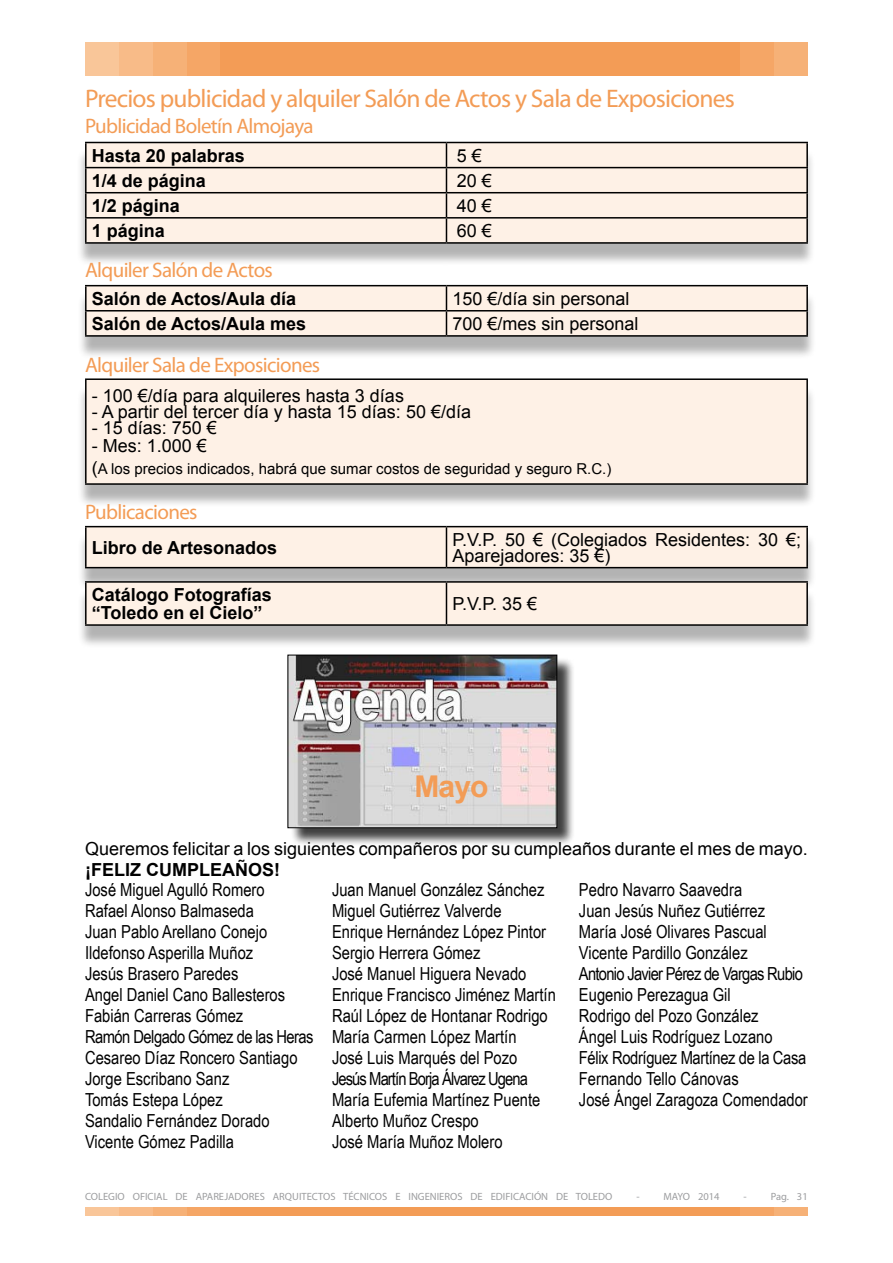
<style>
.page{position:relative;width:893px;height:1263px;background:#fff}
.page>*{position:absolute;margin:0;border:0;box-sizing:border-box;transform-origin:0 0}
.t1{font:700 30px "Arial";color:#f39c56}
.t2{font:25.5px "Myriad Pro";letter-spacing:-.03em;color:#f39c56}
.t3{font:21px "Myriad Pro";letter-spacing:-.03em;color:#f39c56}
.t4{font:18px/21px "Arial Narrow";color:#000}
.t5{font:18px/15.9px "Arial";color:#000}
.t6{font:700 18px/18px "Arial";color:#000}
.t7{font:15px "Arial";color:#000}
.t8{font:10.5px "Myriad Pro";color:#9c9d9f}
.s1{font-size:18px}
</style>
<div class="page">
<div style="left:85px;top:1208px;width:34px;height:8px;background:#f9c699"></div>
<div style="left:119px;top:1208px;width:34px;height:8px;background:#f8bb88"></div>
<div style="left:153px;top:1208px;width:34px;height:8px;background:#f6b177"></div>
<div style="left:187px;top:1208px;width:34px;height:8px;background:#f5a666"></div>
<div style="left:774px;top:1208px;width:34px;height:8px;background:#f6b177"></div>
<div style="left:740px;top:1208px;width:34px;height:8px;background:#f5a666"></div>
<div style="left:221px;top:1208px;width:519px;height:8px;background:#f39c56"></div>
<div style="left:85px;top:43px;width:34px;height:33px;background:#f9c699"></div>
<div style="left:119px;top:43px;width:34px;height:33px;background:#f8bb88"></div>
<div style="left:153px;top:43px;width:34px;height:33px;background:#f6b177"></div>
<div style="left:187px;top:43px;width:34px;height:33px;background:#f5a666"></div>
<div style="left:774px;top:43px;width:34px;height:33px;background:#f6b177"></div>
<div style="left:740px;top:43px;width:34px;height:33px;background:#f5a666"></div>
<div style="left:221px;top:43px;width:519px;height:33px;background:#f39c56"></div>
<div style="left:76px;top:148px;width:784px;height:152px;background:#000;opacity:.3"></div>
<div style="left:87px;top:143px;width:719px;height:99px;background:#fef1e6"></div>
<hr style="left:85px;top:142px;width:361px;height:1px;background:#000">
<hr style="left:85px;top:143px;width:2px;height:24px;background:#000">
<hr style="left:446px;top:142px;width:362px;height:1px;background:#000">
<hr style="left:806px;top:143px;width:2px;height:24px;background:#000">
<hr style="left:85px;top:167px;width:361px;height:1px;background:#000">
<hr style="left:85px;top:168px;width:2px;height:24px;background:#000">
<hr style="left:446px;top:167px;width:362px;height:1px;background:#000">
<hr style="left:806px;top:168px;width:2px;height:24px;background:#000">
<hr style="left:85px;top:192px;width:361px;height:1px;background:#000">
<hr style="left:85px;top:193px;width:2px;height:24px;background:#000">
<hr style="left:446px;top:192px;width:362px;height:1px;background:#000">
<hr style="left:806px;top:193px;width:2px;height:24px;background:#000">
<hr style="left:85px;top:217px;width:361px;height:2px;background:#000">
<hr style="left:85px;top:219px;width:2px;height:23px;background:#000">
<hr style="left:446px;top:217px;width:362px;height:2px;background:#000">
<svg style="left:446px;top:143px;width:1px;height:99px"></svg>
<hr style="left:806px;top:219px;width:2px;height:23px;background:#000">
<hr style="left:85px;top:242px;width:361px;height:2px;background:#000">
<hr style="left:446px;top:242px;width:362px;height:2px;background:#000">
<div style="left:77px;top:291px;width:784px;height:89px;background:#000;opacity:.3"></div>
<hr style="left:85px;top:285px;width:361px;height:1px;background:#000">
<hr style="left:85px;top:286px;width:2px;height:24px;background:#000">
<hr style="left:446px;top:285px;width:362px;height:1px;background:#000">
<hr style="left:806px;top:286px;width:2px;height:24px;background:#000">
<hr style="left:85px;top:310px;width:361px;height:1px;background:#000">
<hr style="left:85px;top:311px;width:2px;height:24px;background:#000">
<hr style="left:446px;top:310px;width:362px;height:1px;background:#000">
<div style="left:86px;top:286px;width:721px;height:49px;background:#fef1e6"></div>
<hr style="left:806px;top:311px;width:2px;height:24px;background:#000">
<hr style="left:85px;top:335px;width:361px;height:2px;background:#000">
<hr style="left:446px;top:335px;width:362px;height:2px;background:#000">
<div style="left:77px;top:385px;width:784px;height:173px;background:#000;opacity:.3"></div>
<div style="left:86px;top:379px;width:721px;height:105px;background:#fef1e6"></div>
<hr style="left:85px;top:378px;width:723px;height:2px;background:#000">
<hr style="left:85px;top:380px;width:2px;height:103px;background:#000">
<hr style="left:806px;top:380px;width:2px;height:103px;background:#000">
<hr style="left:85px;top:483px;width:723px;height:2px;background:#000">
<div style="left:290px;top:657px;width:292px;height:196px;background:#000;opacity:.75"></div>
<img style="left:290px;top:663px;width:265px;height:163px">
<div style="left:288px;top:655px;width:269px;height:173px;border:1px solid #000"></div>
<div style="left:77px;top:532px;width:784px;height:76px;background:#000;opacity:.3"></div>
<div style="left:87px;top:527px;width:719px;height:40px;background:#fef1e6"></div>
<hr style="left:85px;top:526px;width:361px;height:1px;background:#000">
<hr style="left:85px;top:527px;width:2px;height:40px;background:#000">
<hr style="left:446px;top:526px;width:362px;height:1px;background:#000">
<hr style="left:446px;top:527px;width:1px;height:40px;background:#000">
<hr style="left:806px;top:527px;width:2px;height:40px;background:#000">
<hr style="left:85px;top:567px;width:361px;height:1px;background:#000">
<hr style="left:446px;top:567px;width:362px;height:1px;background:#000">
<div style="left:77px;top:588px;width:784px;height:75px;background:#000;opacity:.3"></div>
<div style="left:87px;top:583px;width:719px;height:41px;background:#fef1e6"></div>
<hr style="left:85px;top:581px;width:361px;height:2px;background:#000">
<hr style="left:85px;top:583px;width:2px;height:41px;background:#000">
<hr style="left:446px;top:581px;width:362px;height:2px;background:#000">
<hr style="left:446px;top:583px;width:1px;height:41px;background:#000">
<hr style="left:806px;top:583px;width:2px;height:41px;background:#000">
<hr style="left:85px;top:624px;width:361px;height:2px;background:#000">
<hr style="left:446px;top:624px;width:362px;height:2px;background:#000">
<h2 class="t2" style="left:85px;top:83px;width:651px">Precios publicidad y alquiler Salón de Actos y Sala de Exposiciones</h2>
<p class="t6" style="left:92px;top:147px;width:155px">Hasta 20 palabras</p>
<p class="t5" style="left:457px;top:148px;width:27px">5 €</p>
<p class="t6" style="left:92px;top:172px;width:116px">1/4 de página</p>
<p class="t5" style="left:457px;top:173px;width:37px">20 €</p>
<p class="t6" style="left:92px;top:197px;width:90px">1/2 página</p>
<p class="t5" style="left:457px;top:198px;width:37px">40 €</p>
<p class="t6" style="left:92px;top:222px;width:75px">1 página</p>
<p class="t5" style="left:457px;top:223px;width:37px">60 €</p>
<p class="t3" style="left:85px;top:113px;width:230px">Publicidad Boletín Almojaya</p>
<p class="t3" style="left:85px;top:257px;width:189px">Alquiler Salón de Actos</p>
<p class="t6" style="left:92px;top:290px;width:206px">Salón de Actos/Aula día</p>
<p class="t5" style="left:452px;top:291px;width:179px">150 €/día sin personal</p>
<p class="t6" style="left:92px;top:315px;width:216px">Salón de Actos/Aula mes</p>
<p class="t5" style="left:452px;top:316px;width:188px">700 €/mes sin personal</p>
<p class="t3" style="left:85px;top:352px;width:237px">Alquiler Sala de Exposiciones</p>
<p class="t5" style="left:92px;top:388px;width:314px">- 100 €/día para alquileres hasta 3 días</p>
<p class="t5" style="left:92px;top:404px;width:381px">- A partir del tercer día y hasta 15 días: 50 €/día</p>
<p class="t5" style="left:92px;top:420px;width:127px">- 15 días: 750 €</p>
<p class="t5" style="left:92px;top:438px;width:117px">- Mes: 1.000 €</p>
<p class="t7" style="left:92px;top:459px;width:521px"><span class="s1">(</span>A los precios indicados, habrá que sumar costos de seguridad y seguro R.C.)</p>
<p class="t3" style="left:85px;top:499px;width:114px">Publicaciones</p>
<p class="t6" style="left:92px;top:539px;width:187px">Libro de Artesonados</p>
<p class="t5" style="left:452px;top:532px;width:350px">P.V.P. 50 € (Colegiados Residentes: 30 €;<br>Aparejadores: 35 €)</p>
<p class="t6" style="left:92px;top:586px;width:182px">Catálogo Fotografías “Toledo en el Cielo”</p>
<p class="t5" style="left:452px;top:596px;width:86px">P.V.P. 35 €</p>
<h1 class="t1" style="left:414px;top:767px;width:75px">Mayo</h1>
<p class="t5" style="left:85px;top:841px;width:724px">Queremos felicitar a los siguientes compañeros por su cumpleaños durante el mes de mayo.</p>
<p class="t6" style="left:85px;top:861px;width:196px">¡FELIZ CUMPLEAÑOS!</p>
<p class="t4" style="left:85px;top:879px;width:230px">José Miguel Agulló Romero<br>Rafael Alonso Balmaseda<br>Juan Pablo Arellano Conejo<br>Ildefonso Asperilla Muñoz<br>Jesús Brasero Paredes<br>Angel Daniel Cano Ballesteros<br>Fabián Carreras Gómez<br>Ramón Delgado Gómez de las Heras<br>Cesareo Díaz Roncero Santiago<br>Jorge Escribano Sanz<br>Tomás Estepa López<br>Sandalio Fernández Dorado<br>Vicente Gómez Padilla</p>
<p class="t4" style="left:332px;top:879px;width:225px">Juan Manuel González Sánchez<br>Miguel Gutiérrez Valverde<br>Enrique Hernández López Pintor<br>Sergio Herrera Gómez<br>José Manuel Higuera Nevado<br>Enrique Francisco Jiménez Martín<br>Raúl López de Hontanar Rodrigo<br>María Carmen López Martín<br>José Luis Marqués del Pozo<br>Jesús Martín Borja Álvarez Ugena<br>María Eufemia Martínez Puente<br>Alberto Muñoz Crespo<br>José María Muñoz Molero</p>
<p class="t4" style="left:579px;top:879px;width:230px">Pedro Navarro Saavedra<br>Juan Jesús Nuñez Gutiérrez<br>María José Olivares Pascual<br>Vicente Pardillo González<br>Antonio Javier Pérez de Vargas Rubio<br>Eugenio Perezagua Gil<br>Rodrigo del Pozo González<br>Ángel Luis Rodríguez Lozano<br>Félix Rodríguez Martínez de la Casa<br>Fernando Tello Cánovas<br>José Ángel Zaragoza Comendador</p>
<p class="t8" style="left:85px;top:1190px;width:529px">COLEGIO OFICIAL DE APAREJADORES ARQUITECTOS TÉCNICOS E INGENIEROS DE EDIFICACIÓN DE TOLEDO</p>
<p class="t8" style="left:636px;top:1190px;width:85px">- MAYO 2014</p>
<p class="t8" style="left:743px;top:1190px;width:66px">- Pag. 31</p>
</div>
